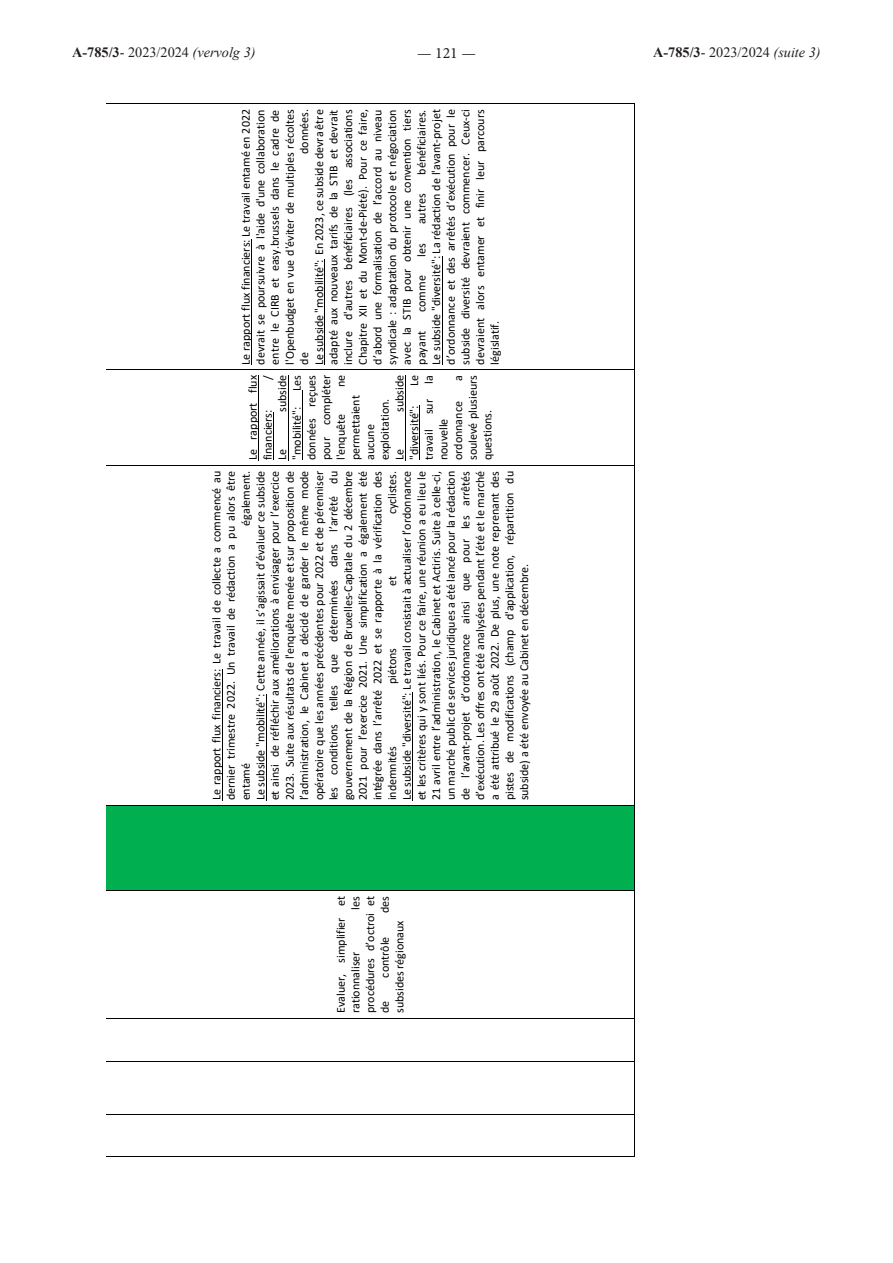
<style>
.page{position:relative;width:893px;height:1263px;background:#fff}
.page>*{position:absolute;margin:0;border:0;box-sizing:border-box;transform-origin:0 0}
.t1{font:15.75px "Minion Pro";color:#231f20}
.t2{font:14.25px "Times New Roman";color:#231f20}
.t3{font:12px/14.7px "Calibri";letter-spacing:-.005em;color:#000;text-align:justify}
.s1{font-weight:700}
.s2{font-style:italic}
</style>
<div class="page">
<div style="left:106px;top:806px;width:528px;height:84px;background:#00b050"></div>
<hr style="left:222px;top:669px;width:1px;height:131px;background:#000">
<hr style="left:266px;top:693px;width:1px;height:107px;background:#000">
<hr style="left:412px;top:692px;width:1px;height:108px;background:#000">
<hr style="left:258px;top:375px;width:1px;height:85px;background:#000">
<hr style="left:273px;top:413px;width:1px;height:47px;background:#000">
<hr style="left:288px;top:375px;width:1px;height:85px;background:#000">
<hr style="left:302px;top:391px;width:1px;height:69px;background:#000">
<hr style="left:405px;top:375px;width:1px;height:85px;background:#000">
<hr style="left:420px;top:405px;width:1px;height:55px;background:#000">
<hr style="left:251px;top:239px;width:1px;height:126px;background:#000">
<hr style="left:324px;top:259px;width:1px;height:106px;background:#000">
<hr style="left:442px;top:256px;width:1px;height:109px;background:#000">
<hr style="left:106px;top:1156px;width:528px;height:1px;background:#000">
<hr style="left:634px;top:1115px;width:1px;height:41px;background:#000">
<hr style="left:106px;top:1114px;width:528px;height:1px;background:#000">
<hr style="left:634px;top:1061px;width:1px;height:53px;background:#000">
<hr style="left:106px;top:1061px;width:528px;height:1px;background:#000">
<hr style="left:634px;top:1019px;width:1px;height:42px;background:#000">
<hr style="left:106px;top:1018px;width:528px;height:1px;background:#000">
<hr style="left:634px;top:891px;width:1px;height:127px;background:#000">
<hr style="left:106px;top:890px;width:528px;height:1px;background:#000">
<hr style="left:634px;top:806px;width:1px;height:84px;background:#000">
<hr style="left:106px;top:805px;width:528px;height:1px;background:#000">
<hr style="left:634px;top:466px;width:1px;height:339px;background:#000">
<hr style="left:106px;top:465px;width:528px;height:1px;background:#000">
<hr style="left:634px;top:370px;width:1px;height:95px;background:#000">
<hr style="left:106px;top:369px;width:528px;height:1px;background:#000">
<hr style="left:634px;top:104px;width:1px;height:265px;background:#000">
<hr style="left:106px;top:104px;width:528px;height:1px;background:#000">
<p class="t2" style="left:72px;top:42px;width:185px"><span class="s1">A-785/3</span>- 2023/2024 <span class="s2">(vervolg 3)</span></p>
<h1 class="t1" style="left:417px;top:43px;width:60px">— 121 —</h1>
<p class="t2" style="left:653px;top:42px;width:169px"><span class="s1">A-785/3</span>- 2023/2024 <span class="s2">(suite 3)</span></p>
<p class="t3" style="left:414px;top:365px;width:257px;text-indent:190px;rotate:-90deg">bénéficiaires.<br>Le subside "diversité": La rédaction de l'avant-projet d’ordonnance et des arrêtés d’exécution pour le subside diversité devraient commencer. Ceux-ci devraient alors entamer et finir leur parcours législatif.</p>
<p class="t3" style="left:297px;top:365px;width:257px;text-indent:210px;rotate:-90deg">données.<br>Le subside "mobilité": En 2023, ce subside devra être adapté aux nouveaux tarifs de la STIB et devrait inclure d'autres bénéficiaires (les associations Chapitre XII et du Mont-de-Piété). Pour ce faire, d’abord une formalisation de l’accord au niveau syndicale : adaptation du protocole et négociation avec la STIB pour obtenir une convention tiers payant</p>
<p class="t3" style="left:238px;top:365px;width:257px;rotate:-90deg">Le rapport flux financiers: Le travail entamé en 2022 devrait se poursuivre à l'aide d'une collaboration entre le CIRB et easy.brussels dans le cadre de l'Openbudget en vue d'éviter de multiples récoltes de</p>
<p class="t3" style="left:414px;top:224px;width:32px;rotate:-90deg">autres</p>
<p class="t3" style="left:414px;top:257px;width:15px;rotate:-90deg">les</p>
<p class="t3" style="left:414px;top:312px;width:38px;rotate:-90deg">comme</p>
<p class="t3" style="left:260px;top:380px;width:6px;rotate:-90deg">/</p>
<p class="t3" style="left:289px;top:460px;width:87px;text-indent:69px;rotate:-90deg">Les données reçues pour compléter l'enquête</p>
<p class="t3" style="left:245px;top:460px;width:86px;rotate:-90deg">Le rapport flux financiers:</p>
<p class="t3" style="left:451px;top:460px;width:86px;text-indent:79px;rotate:-90deg">a soulevé plusieurs questions.</p>
<p class="t3" style="left:333px;top:387px;width:14px;rotate:-90deg">ne</p>
<p class="t3" style="left:406px;top:386px;width:13px;rotate:-90deg">Le</p>
<p class="t3" style="left:275px;top:460px;width:87px;text-indent:48px;rotate:-90deg">subside "mobilité":</p>
<p class="t3" style="left:392px;top:460px;width:87px;text-indent:48px;rotate:-90deg">subside "diversité":</p>
<p class="t3" style="left:421px;top:384px;width:10px;rotate:-90deg">la</p>
<p class="t3" style="left:348px;top:460px;width:66px;text-align:left;rotate:-90deg">permettaient aucune exploitation.<br>Le</p>
<p class="t3" style="left:421px;top:414px;width:17px;rotate:-90deg">sur</p>
<p class="t3" style="left:436px;top:460px;width:60px;rotate:-90deg">nouvelle ordonnance</p>
<p class="t3" style="left:421px;top:460px;width:32px;rotate:-90deg">travail</p>
<p class="t3" style="left:275px;top:460px;width:13px;rotate:-90deg">Le</p>
<p class="t3" style="left:238px;top:800px;width:331px;text-indent:275px;rotate:-90deg">également.<br>Le subside "mobilité": Cette année, il s’agissait d’évaluer ce subside et ainsi de réfléchir aux améliorations à envisager pour l’exercice 2023. Suite aux résultats de l'enquête menée et sur proposition de l’administration, le Cabinet a décidé de garder le même mode opératoire que les années précédentes pour 2022 et de pérenniser les conditions telles que déterminées dans l’arrêté du gouvernement de la Région de Bruxelles-Capitale du 2 décembre 2021 pour l’exercice 2021. Une simplification a également été intégrée dans l’arrêté 2022 et se rapporte à la vérification des indemnités</p>
<p class="t3" style="left:384px;top:800px;width:331px;text-indent:286px;rotate:-90deg">cyclistes.<br>Le subside "diversité": Le travail consistait à actualiser l’ordonnance et les critères qui y sont liés. Pour ce faire, une réunion a eu lieu le 21 avril entre l’administration, le Cabinet et Actiris. Suite à celle-ci, un marché public de services juridiques a été lancé pour la rédaction de l’avant-projet d’ordonnance ainsi que pour les arrêtés d’exécution. Les offres ont été analysées pendant l’été et le marché a été attribué le 29 août 2022. De plus, une note reprenant des pistes de modifications (champ d'application, répartition du subside) a été envoyée au Cabinet en décembre.</p>
<p class="t3" style="left:209px;top:800px;width:331px;rotate:-90deg">Le rapport flux financiers: Le travail de collecte a commencé au dernier trimestre 2022. Un travail de rédaction a pu alors être entamé</p>
<p class="t3" style="left:384px;top:586px;width:11px;rotate:-90deg">et</p>
<p class="t3" style="left:384px;top:684px;width:38px;rotate:-90deg">piétons</p>
<p class="t3" style="left:348px;top:1013px;width:118px;text-indent:103px;rotate:-90deg">les procédures d’octroi et de</p>
<p class="t3" style="left:333px;top:1013px;width:118px;rotate:-90deg">Evaluer, simplifier et rationnaliser</p>
<p class="t3" style="left:377px;top:913px;width:18px;rotate:-90deg">des</p>
<p class="t3" style="left:392px;top:1013px;width:94px;rotate:-90deg">subsides régionaux</p>
<p class="t3" style="left:377px;top:977px;width:42px;rotate:-90deg">contrôle</p>
</div>
